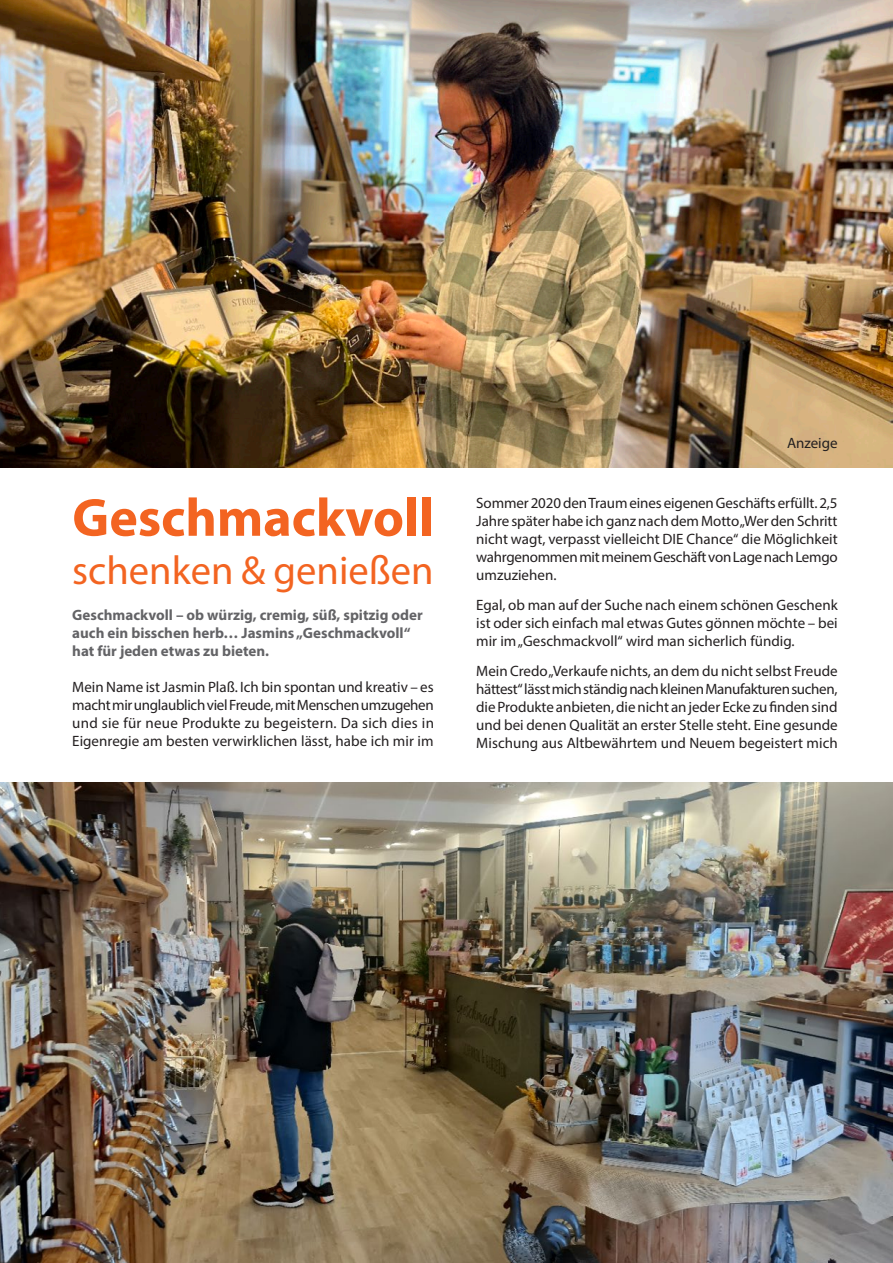
<style>
.page{position:relative;width:893px;height:1263px;background:#fff}
.page>*{position:absolute;margin:0;border:0;box-sizing:border-box;transform-origin:0 0}
.t1{font:700 54px "Myriad Pro";color:#f36421}
.t2{font:40.5px "Myriad Pro";color:#f36421}
.t3{font:15px/18px "Myriad Pro";color:#231f20;text-align:justify}
.t4{font:700 15px/18px "Myriad Pro";color:#636366}
</style>
<div class="page">
<img style="left:0;top:0;width:893px;height:468px">
<img style="left:0;top:783px;width:893px;height:480px">
<h1 class="t1" style="left:72px;top:482px;width:363px">Geschmackvoll</h1>
<h2 class="t2" style="left:72px;top:546px;width:363px">schenken &amp; genießen</h2>
<p class="t4" style="left:72px;top:606px;width:352px">Geschmackvoll – ob würzig, cremig, süß, spitzig oder auch ein bisschen herb… Jasmins „Geschmackvoll“ hat für jeden etwas zu bieten.</p>
<p class="t3" style="left:72px;top:678px;width:363px">Mein Name ist Jasmin Plaß. Ich bin spontan und kreativ – es macht mir unglaublich viel Freude, mit Menschen umzugehen und sie für neue Produkte zu begeistern. Da sich dies in Eigenregie am besten verwirklichen lässt, habe ich mir im</p>
<p class="t3" style="left:787px;top:433px;width:52px">Anzeige</p>
<p class="t3" style="left:476px;top:494px;width:363px">Sommer 2020 den Traum eines eigenen Geschäfts erfüllt. 2,5<br>Jahre später habe ich ganz nach dem Motto „Wer den Schritt nicht wagt, verpasst vielleicht DIE Chance“ die Möglichkeit wahrgenommen mit meinem Geschäft von Lage nach Lemgo umzuziehen.</p>
<p class="t3" style="left:476px;top:596px;width:363px">Egal, ob man auf der Suche nach einem schönen Geschenk ist oder sich einfach mal etwas Gutes gönnen möchte – bei mir im „Geschmackvoll“ wird man sicherlich fündig.</p>
<p class="t3" style="left:476px;top:662px;width:363px">Mein Credo „Verkaufe nichts, an dem du nicht selbst Freude hättest“ lässt mich ständig nach kleinen Manufakturen suchen, die Produkte anbieten, die nicht an jeder Ecke zu finden sind und bei denen Qualität an erster Stelle steht. Eine gesunde Mischung aus Altbewährtem und Neuem begeistert mich</p>
</div>
